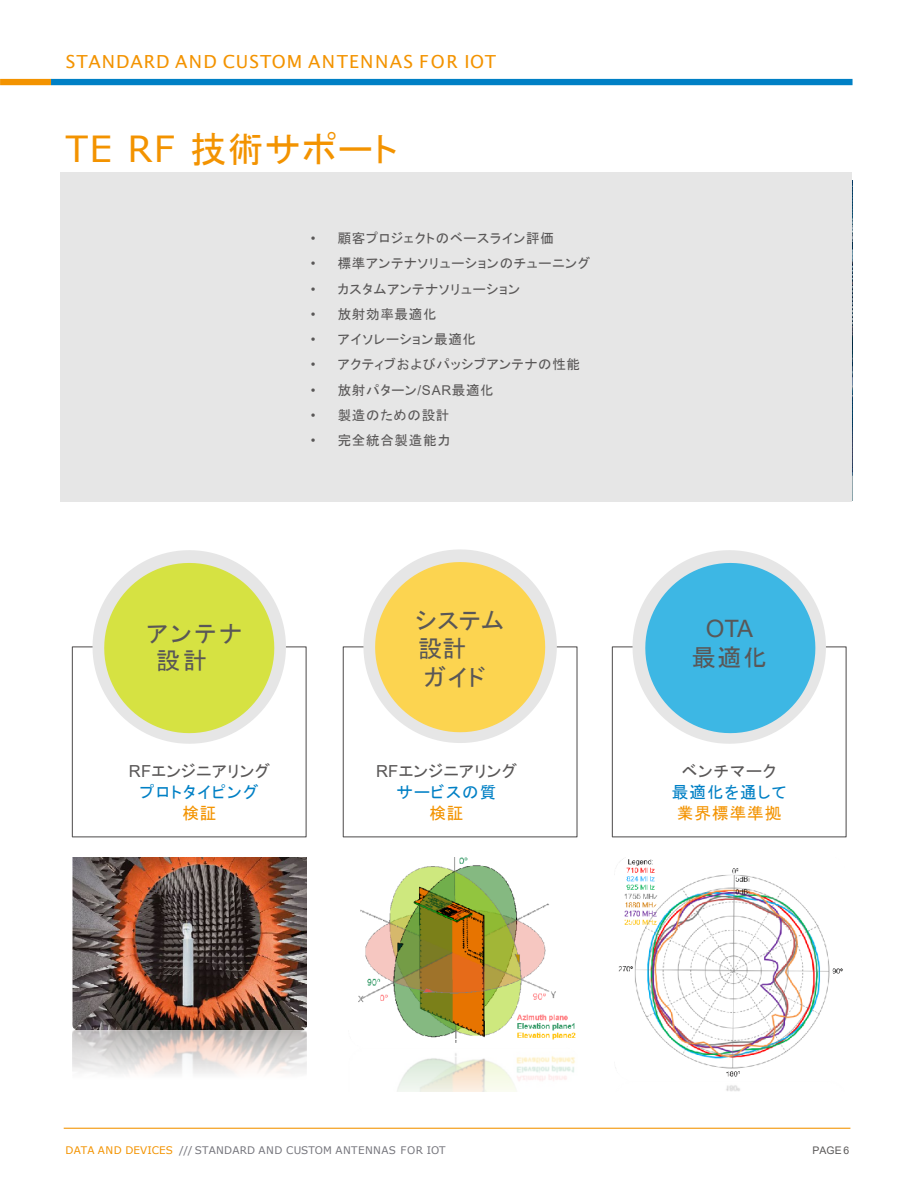
<style>
.page{position:relative;width:918px;height:1192px;background:#fff}
.page>*{position:absolute;margin:0;border:0;box-sizing:border-box;transform-origin:0 0}
.t1{font:36px "MS P Gothic";letter-spacing:.04em;color:#f39300}
.t2{font:24px/27.6px "MS P Gothic";letter-spacing:.06em;color:#595757}
.t3{font:24px "Arial";color:#595757}
.t4{font:18px "Lucida Sans";letter-spacing:.06em;color:#f39300}
.t5{font:16.5px/21px "MS P Gothic";letter-spacing:.06em;color:#595757;text-align:center}
.t6{font:16.5px/21px "MS P Gothic";letter-spacing:.025em;color:#595757;text-align:center}
.t7{font:16.5px "MS P Gothic";letter-spacing:.065em;color:#f39300}
.t8{font:16.5px "MS P Gothic";letter-spacing:.065em;color:#0080c5}
.t9{font:13.5px "MS P Gothic";letter-spacing:.055em;color:#595757}
.t10{font:10.5px "Verdana";letter-spacing:.015em;color:#75757c}
.t11{font:10.5px "Arial";color:#595757}
.s1{font-family:"Verdana"}
.s2{font-family:"Arial"}
.s3{color:#0080c5}
.s4{color:#f39300}
</style>
<div class="page">
<div style="left:72px;top:646px;width:235px;height:191px;border:1px solid #595757"></div>
<div style="left:612px;top:646px;width:235px;height:191px;border:1px solid #595757"></div>
<div style="left:343px;top:646px;width:235px;height:191px;border:1px solid #595757"></div>
<img style="left:72px;top:857px;width:234px;height:217px">
<img style="left:726px;top:1085px;width:14px;height:6px">
<img style="left:614px;top:858px;width:229px;height:219px">
<img style="left:397px;top:1053px;width:178px;height:38px">
<img style="left:358px;top:857px;width:218px;height:186px">
<div style="left:0;top:79px;width:51px;height:6px;background:#f39300"></div>
<div style="left:51px;top:79px;width:802px;height:6px;background:#0080c5"></div>
<hr style="left:64px;top:1127px;width:786px;height:1px;background:#f39300">
<div style="left:60px;top:172px;width:792px;height:329px;background:#e6e6e6"></div>
<svg style="left:363px;top:549px;width:194px;height:193px"></svg>
<svg style="left:633px;top:550px;width:193px;height:193px"></svg>
<svg style="left:93px;top:550px;width:193px;height:193px"></svg>
<p class="t4" style="left:66px;top:51px;width:432px">STANDARD AND CUSTOM ANTENNAS FOR IOT</p>
<p class="t1" style="left:66px;top:131px;width:333px"><span class="s1">TE RF</span> 技術サポート</p>
<p class="t9" style="left:311px;top:231px;width:245px"><span class="s2">•</span> 顧客プロジェクトのベースライン評価</p>
<p class="t9" style="left:311px;top:257px;width:281px"><span class="s2">•</span> 標準アンテナソリューションのチューニング</p>
<p class="t9" style="left:311px;top:282px;width:211px"><span class="s2">•</span> カスタムアンテナソリューション</p>
<p class="t9" style="left:311px;top:307px;width:127px"><span class="s2">•</span> 放射効率最適化</p>
<p class="t9" style="left:311px;top:332px;width:167px"><span class="s2">•</span> アイソレーション最適化</p>
<p class="t9" style="left:311px;top:358px;width:271px"><span class="s2">•</span> アクティブおよびパッシブアンテナの性能</p>
<p class="t9" style="left:311px;top:383px;width:185px"><span class="s2">•</span> 放射パターン<span class="s2">/SAR</span>最適化</p>
<p class="t9" style="left:311px;top:408px;width:140px"><span class="s2">•</span> 製造のための設計</p>
<p class="t9" style="left:311px;top:433px;width:142px"><span class="s2">•</span> 完全統合製造能力</p>
<p class="t2" style="left:156px;top:619px;width:87px;text-indent:-9px">アンテナ設計</p>
<p class="t5" style="left:129px;top:760px;width:143px"><span class="s2">RF</span>エンジニアリング<span class="s3">プロトタイピング</span></p>
<p class="t7" style="left:182px;top:804px;width:36px">検証</p>
<p class="t2" style="left:416px;top:606px;width:90px">システム設計</p>
<p class="t2" style="left:424px;top:663px;width:63px">ガイド</p>
<p class="t6" style="left:376px;top:760px;width:143px"><span class="s2">RF</span>エンジニアリング<span class="s3">サービスの質</span></p>
<p class="t7" style="left:430px;top:804px;width:36px">検証</p>
<p class="t3" style="left:706px;top:611px;width:49px">OTA</p>
<p class="t2" style="left:692px;top:643px;width:77px">最適化</p>
<p class="t5" style="left:682px;top:760px;width:96px">ベンチマーク</p>
<p class="t8" style="left:672px;top:783px;width:116px">最適化を通して</p>
<p class="t7" style="left:677px;top:804px;width:106px">業界標準準拠</p>
<p class="t10" style="left:66px;top:1142px;width:381px"><span class="s4">DATA AND DEVICES</span> /// STANDARD AND CUSTOM ANTENNAS FOR IOT</p>
<p class="t11" style="left:813px;top:1142px;width:38px">PAGE 6</p>
</div>
